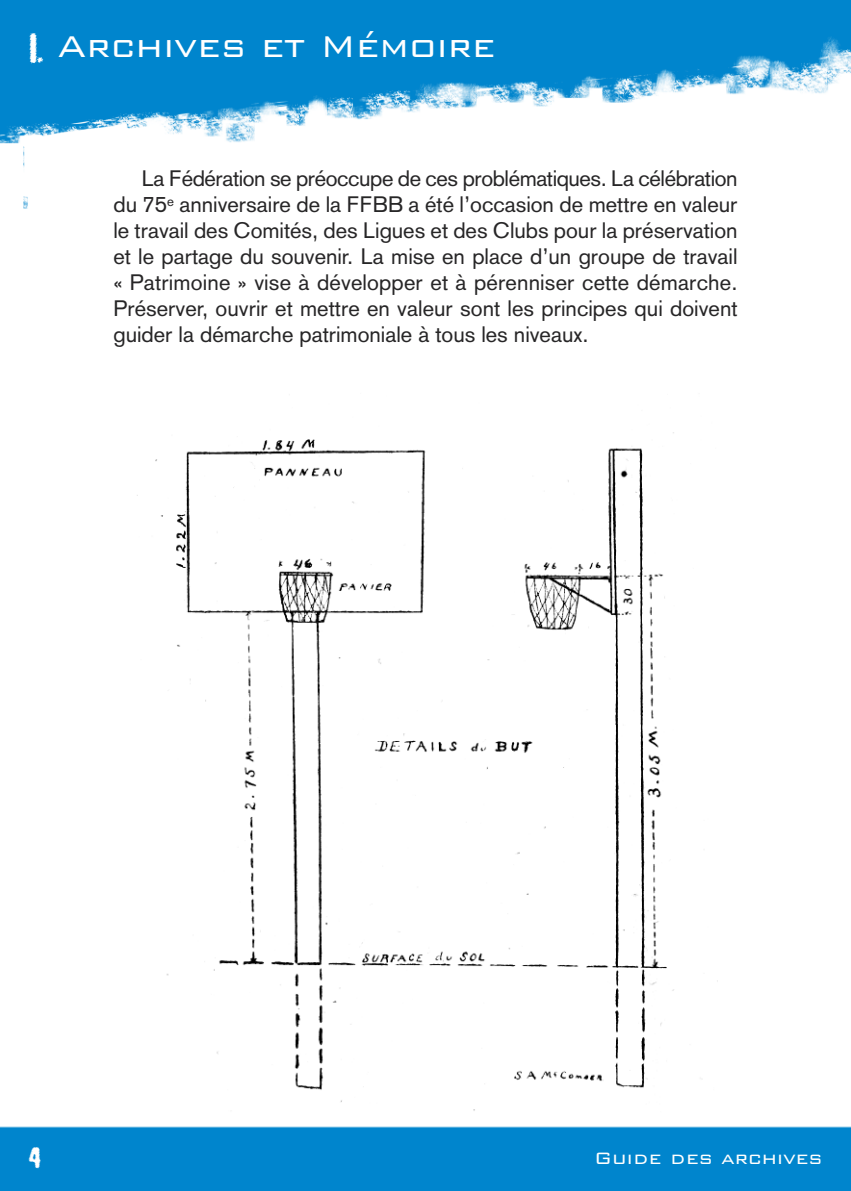
<style>
.page{position:relative;width:851px;height:1191px;background:#fff}
.page>*{position:absolute;margin:0;border:0;box-sizing:border-box;transform-origin:0 0}
.t1{font:300 40px "Bank Gothic BT";color:#fff}
.t2{font:22px/26px "Akzidenz Grotesk";color:#272627;text-align:justify}
.t3{font:300 22px "Bank Gothic BT";color:#fff}
.t4{font:22px "Acidreflux";color:#fff}
.s1{font-family:"Acidreflux";font-weight:400;font-size:32px}
</style>
<div class="page">
<img style="left:0;top:1px;width:850px;height:1190px">
<img style="left:133px;top:391px;width:584px;height:726px">
<h1 class="t1" style="left:28px;top:25px;width:468px"><span class="s1">I.</span> Archives et Mémoire</h1>
<p class="t2" style="left:113px;top:165px;width:625px;text-indent:28px">La Fédération se préoccupe de ces problématiques. La célébration du 75<sup>e</sup> anniversaire de la FFBB a été l’occasion de mettre en valeur le travail des Comités, des Ligues et des Clubs pour la préservation et le partage du souvenir. La mise en place d’un groupe de travail « Patrimoine » vise à développer et à pérenniser cette démarche.<br>Préserver, ouvrir et mettre en valeur sont les principes qui doivent guider la démarche patrimoniale à tous les niveaux.</p>
<p class="t4" style="left:28px;top:1146px;width:14px">4</p>
<p class="t3" style="left:594px;top:1146px;width:230px">Guide des archives</p>
</div>
